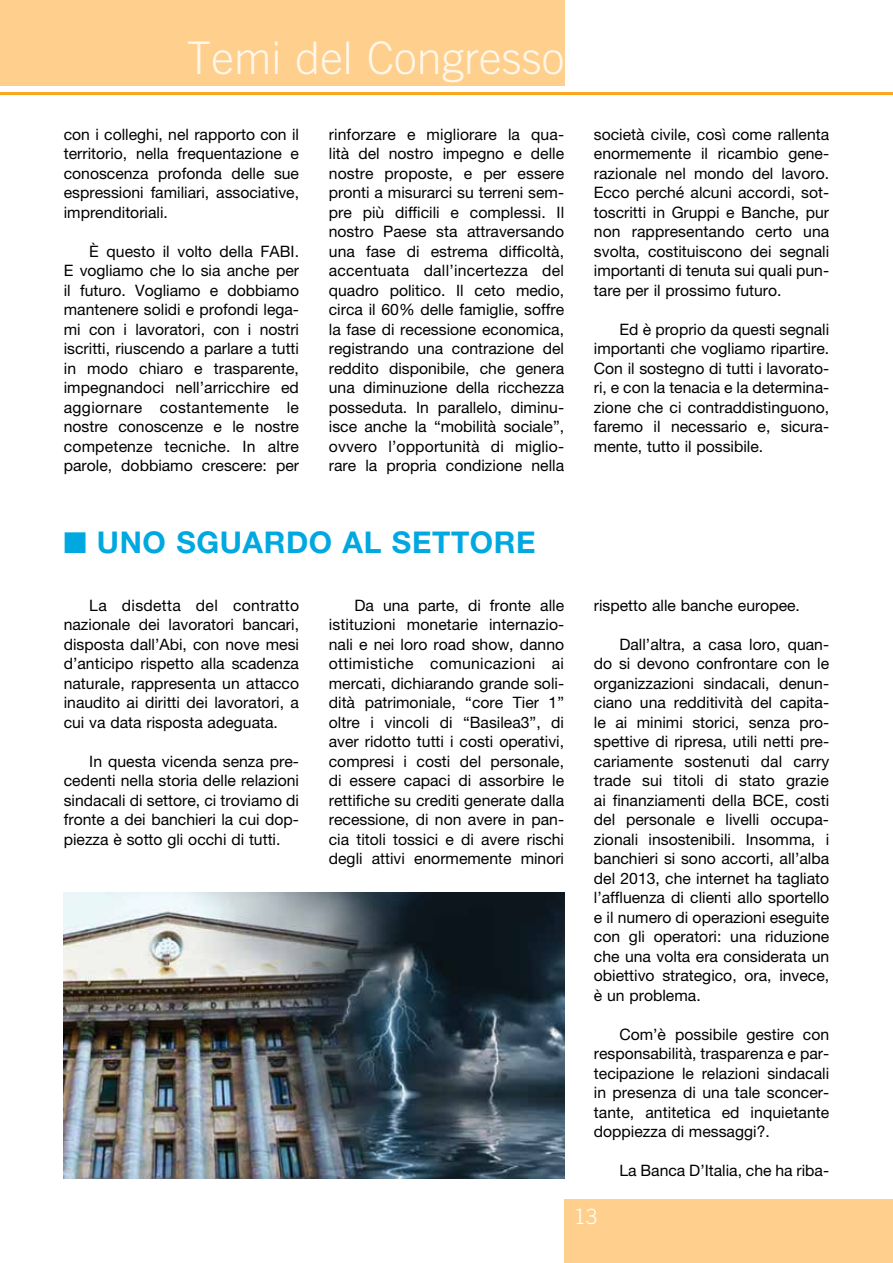
<style>
.page{position:relative;width:893px;height:1263px;background:#fff}
.page>*{position:absolute;margin:0;border:0;box-sizing:border-box;transform-origin:0 0}
.t1{font:300 45px "Trade Gothic";color:#fff7e9}
.t2{font:700 30px "Helvetica Neue";letter-spacing:.02em;color:#00a8e0}
.t3{font:300 21px "Trade Gothic";color:#fff}
.t4{font:15.75px/19.5px "Helvetica Neue";color:#000;text-align:justify}
</style>
<div class="page">
<div style="left:564px;top:1199px;width:329px;height:64px;background:#fecf8d"></div>
<div style="left:0;top:0;width:564px;height:85px;background:#fecf8d"></div>
<hr style="left:0;top:92px;width:893px;height:3px;background:#faa61a">
<img style="left:64px;top:892px;width:500px;height:286px">
<h1 class="t1" style="left:187px;top:31px;width:379px">Temi del Congresso</h1>
<p class="t4" style="left:64px;top:124px;width:237px">con i colleghi, nel rapporto con il territorio, nella frequentazione e conoscenza profonda delle sue espressioni familiari, associative, imprenditoriali.</p>
<p class="t4" style="left:64px;top:241px;width:237px;text-indent:26px">È questo il volto della FABI.<br>E vogliamo che lo sia anche per il futuro. Vogliamo e dobbiamo mantenere solidi e profondi lega&shy;mi con i lavoratori, con i nostri iscritti, riuscendo a parlare a tutti in modo chiaro e trasparente, impegnandoci nell’arricchire ed aggiornare costantemente le nostre conoscenze e le nostre competenze tecniche. In altre parole, dobbiamo crescere: per</p>
<p class="t4" style="left:329px;top:124px;width:237px">rinforzare e migliorare la qua&shy;lità del nostro impegno e delle nostre proposte, e per essere pronti a misurarci su terreni sem&shy;pre più difficili e complessi. Il nostro Paese sta attraversando una fase di estrema difficoltà, accentuata dall’incertezza del quadro politico. Il ceto medio, circa il 60% delle famiglie, soffre la fase di recessione economica, registrando una contrazione del reddito disponibile, che genera una diminuzione della ricchezza posseduta. In parallelo, diminu&shy;isce anche la “mobilità sociale”, ovvero l’opportunità di miglio&shy;rare la propria condizione nella</p>
<p class="t4" style="left:594px;top:124px;width:237px">società civile, così come rallenta enormemente il ricambio gene&shy;razionale nel mondo del lavoro.<br>Ecco perché alcuni accordi, sot&shy;toscritti in Gruppi e Banche, pur non rappresentando certo una svolta, costituiscono dei segnali importanti di tenuta sui quali pun&shy;tare per il prossimo futuro.</p>
<p class="t4" style="left:594px;top:319px;width:237px;text-indent:26px">Ed è proprio da questi segnali importanti che vogliamo ripartire.<br>Con il sostegno di tutti i lavorato&shy;ri, e con la tenacia e la determina&shy;zione che ci contraddistinguono, faremo il necessario e, sicura&shy;mente, tutto il possibile.</p>
<h2 class="t2" style="left:64px;top:524px;width:451px">■ UNO SG UARDO AL SETTORE</h2>
<p class="t4" style="left:64px;top:595px;width:237px;text-indent:26px">La disdetta del contratto nazionale dei lavoratori bancari, disposta dall’Abi, con nove mesi d’anticipo rispetto alla scadenza naturale, rappresenta un attacco inaudito ai diritti dei lavoratori, a cui va data risposta adeguata.</p>
<p class="t4" style="left:64px;top:751px;width:237px;text-indent:26px">In questa vicenda senza pre&shy;cedenti nella storia delle relazioni sindacali di settore, ci troviamo di fronte a dei banchieri la cui dop&shy;piezza è sotto gli occhi di tutti.</p>
<p class="t4" style="left:329px;top:595px;width:237px;text-indent:26px">Da una parte, di fronte alle istituzioni monetarie internazio&shy;nali e nei loro road show, danno ottimistiche comunicazioni ai mercati, dichiarando grande soli&shy;dità patrimoniale, “core Tier 1” oltre i vincoli di “Basilea3”, di aver ridotto tutti i costi operativi, compresi i costi del personale, di essere capaci di assorbire le rettifiche su crediti generate dalla recessione, di non avere in pan&shy;cia titoli tossici e di avere rischi degli attivi enormemente minori</p>
<p class="t4" style="left:594px;top:595px;width:208px">rispetto alle banche europee.</p>
<p class="t4" style="left:594px;top:634px;width:237px;text-indent:26px">Dall’altra, a casa loro, quan&shy;do si devono confrontare con le organizzazioni sindacali, denun&shy;ciano una redditività del capita&shy;le ai minimi storici, senza pro&shy;spettive di ripresa, utili netti pre&shy;cariamente sostenuti dal carry trade sui titoli di stato grazie ai finanziamenti della BCE, costi del personale e livelli occupa&shy;zionali insostenibili. Insomma, i banchieri si sono accorti, all’alba del 2013, che internet ha tagliato l’affluenza di clienti allo sportello e il numero di operazioni eseguite con gli operatori: una riduzione che una volta era considerata un obiettivo strategico, ora, invece, è un problema.</p>
<p class="t4" style="left:594px;top:1024px;width:237px;text-indent:26px">Com’è possibile gestire con responsabilità, trasparenza e par&shy;tecipazione le relazioni sindacali in presenza di una tale sconcer&shy;tante, antitetica ed inquietante doppiezza di messaggi?.</p>
<p class="t4" style="left:619px;top:1160px;width:211px">La Banca D’Italia, che ha riba-</p>
<h3 class="t3" style="left:574px;top:1204px;width:25px">13</h3>
</div>
